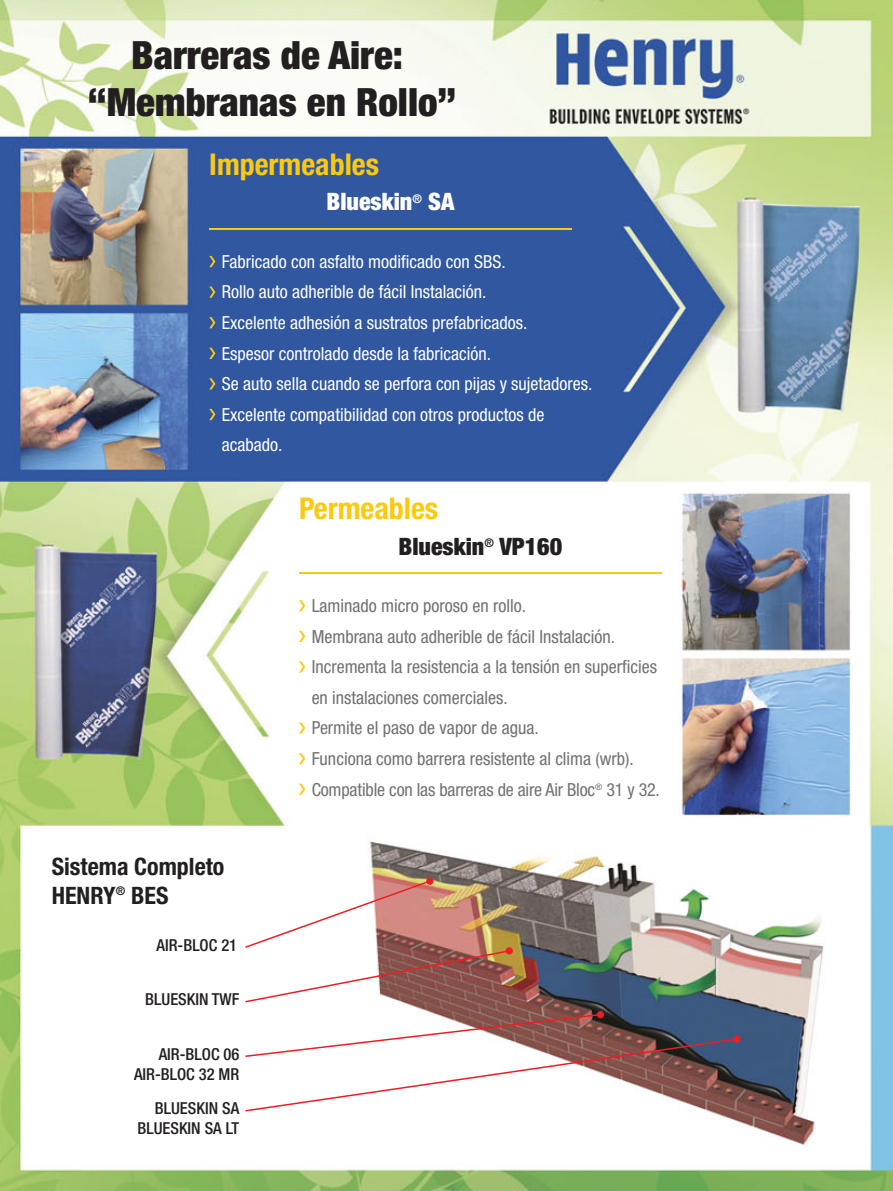
<style>
.page{position:relative;width:893px;height:1191px;background:#fff}
.page>*{position:absolute;margin:0;border:0;box-sizing:border-box;transform-origin:0 0}
.t1{font:900 condensed 39px/46.8px "Helvetica Neue";color:#231f20;text-align:center}
.t2{font:700 condensed 30px "Helvetica Neue";color:#fdc90e}
.t3{font:700 condensed 24px/28.8px "Helvetica Neue";color:#231f20}
.t4{font:900 condensed 24px "Helvetica Neue";color:#231f20}
.t5{font:900 condensed 24px "Helvetica Neue";color:#fff}
.t6{font:condensed 18px/30.6px "Helvetica Neue";color:#717074}
.t7{font:condensed 18px/30.6px "Helvetica Neue";color:#fff}
.t8{font:500 condensed 16.5px/19.8px "Helvetica Neue";color:#231f20;text-align:right}
</style>
<div class="page">
<img style="left:0;top:0;width:893px;height:1191px">
<hr style="left:209px;top:228px;width:363px;height:2px;background:#fdc90e">
<svg style="left:209px;top:256px;width:6px;height:11px"></svg>
<svg style="left:209px;top:286px;width:6px;height:12px"></svg>
<svg style="left:209px;top:317px;width:6px;height:11px"></svg>
<svg style="left:209px;top:348px;width:6px;height:11px"></svg>
<svg style="left:209px;top:378px;width:6px;height:11px"></svg>
<svg style="left:209px;top:409px;width:6px;height:11px"></svg>
<hr style="left:299px;top:572px;width:363px;height:2px;background:#fdc90e">
<svg style="left:299px;top:600px;width:6px;height:11px"></svg>
<svg style="left:299px;top:631px;width:6px;height:11px"></svg>
<svg style="left:299px;top:661px;width:6px;height:11px"></svg>
<svg style="left:299px;top:722px;width:6px;height:11px"></svg>
<svg style="left:299px;top:753px;width:6px;height:11px"></svg>
<svg style="left:299px;top:783px;width:6px;height:12px"></svg>
<svg style="left:244px;top:879px;width:267px;height:124px"></svg>
<div style="left:597px;top:1011px;width:7px;height:7px;background:#ee1d23;border-radius:50%"></div>
<div style="left:733px;top:1035px;width:7px;height:7px;background:#ee1d23;border-radius:50%"></div>
<svg style="left:244px;top:1013px;width:495px;height:99px"></svg>
<h1 class="t1" style="left:88px;top:31px;width:370px">Barreras de Aire: “Membranas en Rollo”</h1>
<h2 class="t2" style="left:209px;top:146px;width:171px">Impermeables</h2>
<h3 class="t5" style="left:327px;top:187px;width:129px">Blueskin<sup>®</sup> SA</h3>
<p class="t7" style="left:222px;top:246px;width:372px">Fabricado con asfalto modificado con SBS.<br>Rollo auto adherible de fácil Instalación.<br>Excelente adhesión a sustratos prefabricados.<br>Espesor controlado desde la fabricación.<br>Se auto sella cuando se perfora con pijas y sujetadores.<br>Excelente compatibilidad con otros productos de acabado.</p>
<h2 class="t2" style="left:299px;top:490px;width:141px">Permeables</h2>
<h3 class="t4" style="left:399px;top:531px;width:165px">Blueskin<sup>®</sup> VP160</h3>
<h3 class="t3" style="left:52px;top:852px;width:174px">Sistema Completo<br>HENRY<sup>®</sup> BES</h3>
<p class="t8" style="left:157px;top:935px;width:82px">AIR-BLOC 21</p>
<p class="t8" style="left:145px;top:989px;width:96px">BLUESKIN TWF</p>
<p class="t8" style="left:134px;top:1044px;width:107px">AIR-BLOC 06<br>AIR-BLOC 32 MR</p>
<p class="t8" style="left:137px;top:1098px;width:103px">BLUESKIN SA<br>BLUESKIN SA LT</p>
<p class="t6" style="left:312px;top:590px;width:350px">Laminado micro poroso en rollo.<br>Membrana auto adherible de fácil Instalación.<br>Incrementa la resistencia a la tensión en superficies en instalaciones comerciales.<br>Permite el paso de vapor de agua.<br>Funciona como barrera resistente al clima (wrb).<br>Compatible con las barreras de aire Air Bloc<sup>®</sup> 31 y 32.</p>
</div>
